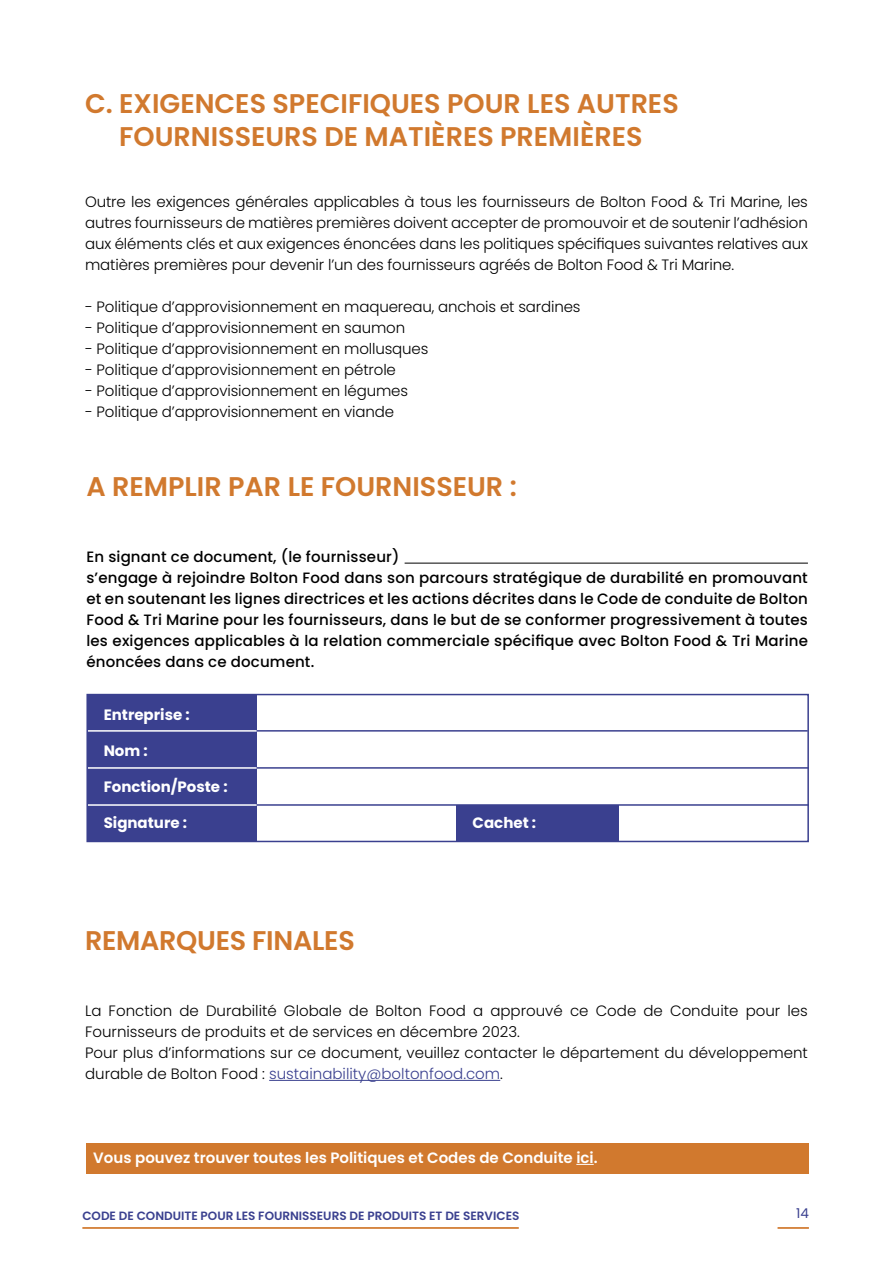
<style>
.page{position:relative;width:893px;height:1263px;background:#fff}
.page>*{position:absolute;margin:0;border:0;box-sizing:border-box;transform-origin:0 0}
.t1{font:600 27px/32.4px "Poppins";color:#d1792e;text-align:center}
.t2{font:300 15px/21px "Poppins";letter-spacing:-.01em;color:#000;text-align:justify}
.t3{font:500 15px/21px "Poppins";letter-spacing:.01em;color:#000}
.t4{font:600 15px "Poppins";color:#fff}
.t5{font:700 15px "Poppins";color:#fff}
.t6{font:13.5px "Poppins";color:#3a408f}
.t7{font:600 12px "Poppins";color:#3a408f}
.s1{color:#3a408f}
</style>
<div class="page">
<hr style="left:82px;top:1227px;width:437px;height:2px;background:#d1792e">
<hr style="left:777px;top:1227px;width:32px;height:2px;background:#d1792e">
<div style="left:86px;top:1143px;width:723px;height:30px;background:#d1792e"></div>
<div style="left:87px;top:695px;width:170px;height:147px;background:#3a408f"></div>
<div style="left:456px;top:805px;width:163px;height:36px;background:#3a408f"></div>
<hr style="left:86px;top:730px;width:171px;height:2px;background:#fff">
<hr style="left:257px;top:730px;width:551px;height:2px;background:#3a408f">
<hr style="left:87px;top:767px;width:170px;height:2px;background:#fff">
<hr style="left:257px;top:767px;width:552px;height:2px;background:#3a408f">
<hr style="left:87px;top:804px;width:170px;height:2px;background:#fff">
<hr style="left:257px;top:804px;width:552px;height:2px;background:#3a408f">
<div style="left:86px;top:694px;width:723px;height:148px;border:2px solid #3a408f"></div>
<hr style="left:405px;top:563px;width:403px;height:1px;background:#000">
<hr style="left:269px;top:1080px;width:231px;height:1px;background:#3a408f">
<svg style="left:576px;top:1164px;width:18px;height:1px"></svg>
<h1 class="t1" style="left:85px;top:88px;width:595px">C. EXIGENCES SPECIFIQUES POUR LES AUTRES<br>FOURNISSEURS DE MATIÈRES PREMIÈRES</h1>
<p class="t2" style="left:85px;top:191px;width:724px">Outre les exigences générales applicables à tous les fournisseurs de Bolton Food &amp; Tri Marine, les autres fournisseurs de matières premières doivent accepter de promouvoir et de soutenir l’adhésion aux éléments clés et aux exigences énoncées dans les politiques spécifiques suivantes relatives aux matières premières pour devenir l’un des fournisseurs agréés de Bolton Food &amp; Tri Marine.</p>
<p class="t2" style="left:85px;top:296px;width:497px">- Politique d’approvisionnement en maquereau, anchois et sardines</p>
<p class="t2" style="left:85px;top:317px;width:322px">- Politique d’approvisionnement en saumon</p>
<p class="t2" style="left:85px;top:338px;width:345px">- Politique d’approvisionnement en mollusques</p>
<p class="t2" style="left:85px;top:359px;width:312px">- Politique d’approvisionnement en pétrole</p>
<p class="t2" style="left:85px;top:380px;width:324px">- Politique d’approvisionnement en légumes</p>
<p class="t2" style="left:85px;top:401px;width:311px">- Politique d’approvisionnement en viande</p>
<h1 class="t1" style="left:86px;top:471px;width:432px">A REMPLIR PAR LE FOURNISSEUR :</h1>
<p class="t3" style="left:86px;top:546px;width:723px">En signant ce document, (le fournisseur)<br>s’engage à rejoindre Bolton Food dans son parcours stratégique de durabilité en promouvant et en soutenant les lignes directrices et les actions décrites dans le Code de conduite de Bolton Food &amp; Tri Marine pour les fournisseurs, dans le but de se conformer progressivement à toutes les exigences applicables à la relation commerciale spécifique avec Bolton Food &amp; Tri Marine énoncées dans ce document.</p>
<p class="t5" style="left:104px;top:706px;width:88px">Entreprise :</p>
<p class="t5" style="left:104px;top:742px;width:46px">Nom :</p>
<p class="t5" style="left:104px;top:778px;width:125px">Fonction/Poste :</p>
<p class="t5" style="left:104px;top:814px;width:85px">Signature :</p>
<p class="t5" style="left:473px;top:814px;width:65px">Cachet :</p>
<h1 class="t1" style="left:85px;top:925px;width:271px">REMARQUES FINALES</h1>
<p class="t2" style="left:85px;top:1000px;width:724px;text-align:left">La Fonction de Durabilité Globale de Bolton Food a approuvé ce Code de Conduite pour les Fournisseurs de produits et de services en décembre 2023.<br>Pour plus d’informations sur ce document, veuillez contacter le département du développement durable de Bolton Food : <span class="s1">sustainability@boltonfood.com</span>.</p>
<p class="t4" style="left:93px;top:1149px;width:506px">Vous pouvez trouver toutes les Politiques et Codes de Conduite ici.</p>
<p class="t7" style="left:82px;top:1208px;width:438px">CODE DE CONDUITE POUR LES FOURNISSEURS DE PRODUITS ET DE SERVICES</p>
<p class="t6" style="left:796px;top:1205px;width:14px">14</p>
</div>
